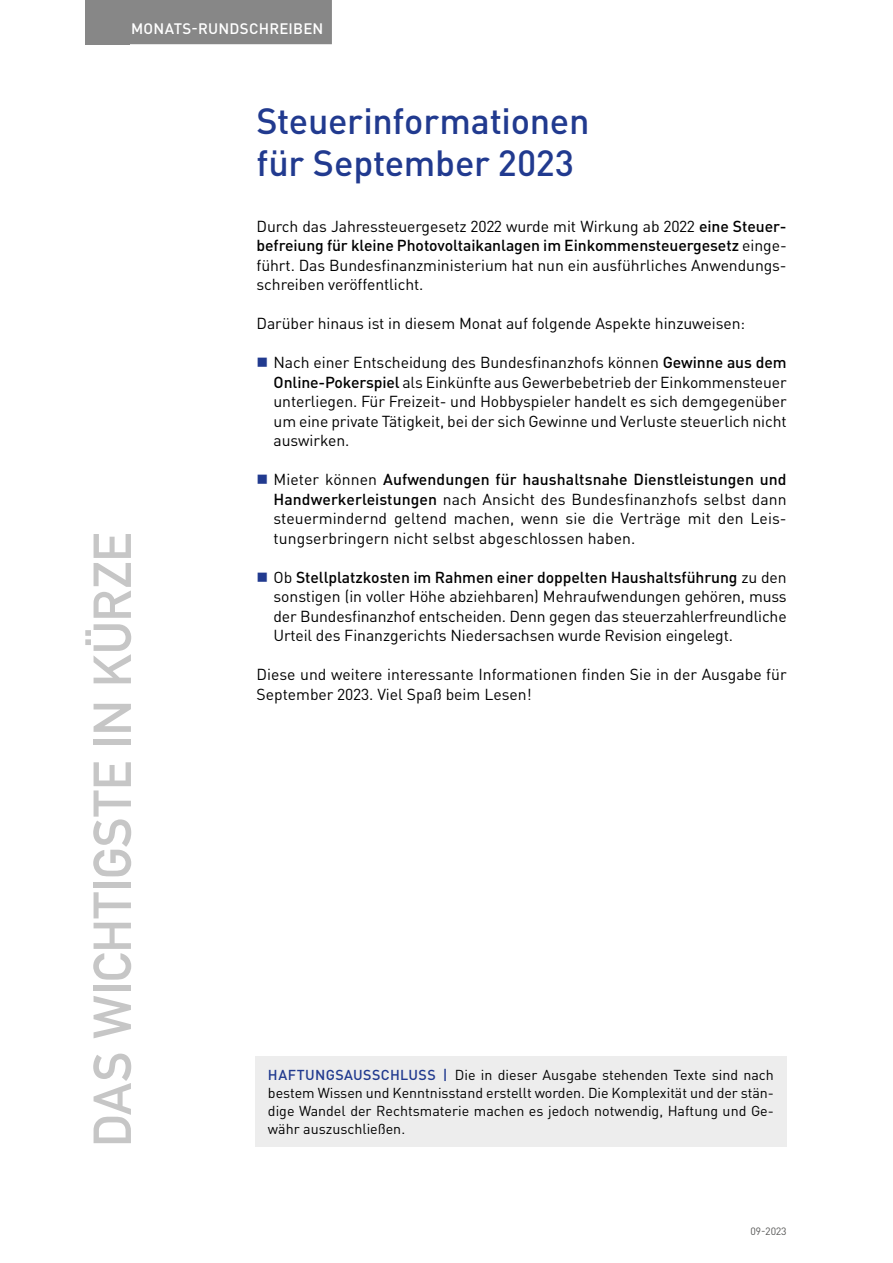
<style>
.page{position:relative;width:893px;height:1263px;background:#fff}
.page>*{position:absolute;margin:0;border:0;box-sizing:border-box;transform-origin:0 0}
.t1{font:52.5px "DIN Mittelschrift Std";color:#c6c6c6}
.t2{font:500 36px/42px "DIN Pro";letter-spacing:-.01em;color:#213a8f}
.t3{font:15.75px/19.5px "DIN Pro";letter-spacing:-.005em;color:#000;text-align:justify}
.t4{font:500 15px "DIN Pro";letter-spacing:.015em;color:#fff}
.t5{font:14.25px/18px "DIN Pro";color:#000;text-align:justify}
.t6{font:10.5px "DIN Pro";color:#575756}
.s1{font-weight:500}
.s2{font-weight:500;color:#213a8f}
</style>
<div class="page">
<div style="left:85px;top:0;width:45px;height:44px;background:#878787"></div>
<div style="left:122px;top:0;width:210px;height:44px;background:#878787"></div>
<div style="left:255px;top:1057px;width:532px;height:90px;background:#ededed"></div>
<p class="t4" style="left:131px;top:18px;width:194px">MONATS-RUNDSCHREIBEN</p>
<h1 class="t1" style="left:82px;top:1147px;width:616px;rotate:-90deg">DAS WICHTIGSTE IN KÜRZE</h1>
<h2 class="t2" style="left:257px;top:99px;width:334px">Steuerinformationen für September 2023</h2>
<p class="t3" style="left:257px;top:216px;width:532px">Durch das Jahressteuergesetz 2022 wurde mit Wirkung ab 2022 <span class="s1">eine Steuer&shy;befreiung für kleine Photovoltaikanlagen im Einkommensteuergesetz</span> einge&shy;führt. Das Bundesfinanzministerium hat nun ein ausführliches Anwendungs&shy;schreiben veröffentlicht.</p>
<p class="t3" style="left:257px;top:313px;width:490px">Darüber hinaus ist in diesem Monat auf folgende Aspekte hinzuweisen:</p>
<p class="t3" style="left:274px;top:352px;width:515px">Nach einer Entscheidung des Bundesfinanzhofs können <span class="s1">Gewinne aus dem Online-Pokerspiel</span> als Einkünfte aus Gewerbebetrieb der Einkommensteuer unterliegen. Für Freizeit- und Hobbyspieler handelt es sich demgegenüber um eine private Tätigkeit, bei der sich Gewinne und Verluste steuerlich nicht auswirken.</p>
<p class="t3" style="left:274px;top:469px;width:515px">Mieter können <span class="s1">Aufwendungen für haushaltsnahe Dienstleistungen und Handwerkerleistungen</span> nach Ansicht des Bundesfinanzhofs selbst dann steuermindernd geltend machen, wenn sie die Verträge mit den Leis&shy;tungserbringern nicht selbst abgeschlossen haben.</p>
<p class="t3" style="left:274px;top:567px;width:515px">Ob <span class="s1">Stellplatzkosten im Rahmen einer doppelten Haushaltsführung</span> zu den sonstigen (in voller Höhe abziehbaren) Mehraufwendungen gehören, muss der Bundesfinanzhof entscheiden. Denn gegen das steuerzahlerfreundliche Urteil des Finanzgerichts Niedersachsen wurde Revision eingelegt.</p>
<p class="t3" style="left:257px;top:664px;width:532px">Diese und weitere interessante Informationen finden Sie in der Ausgabe für<br>September 2023. Viel Spaß beim Lesen!</p>
<p class="t5" style="left:268px;top:1065px;width:508px"><span class="s2">HAFTUNGSAUSSCHLUSS |</span> Die in dieser Ausgabe stehenden Texte sind nach bestem Wissen und Kenntnisstand erstellt worden. Die Komplexität und der stän&shy;dige Wandel der Rechtsmaterie machen es jedoch notwendig, Haftung und Ge&shy;währ auszuschließen.</p>
<p class="t6" style="left:750px;top:1224px;width:38px">09-2023</p>
</div>
